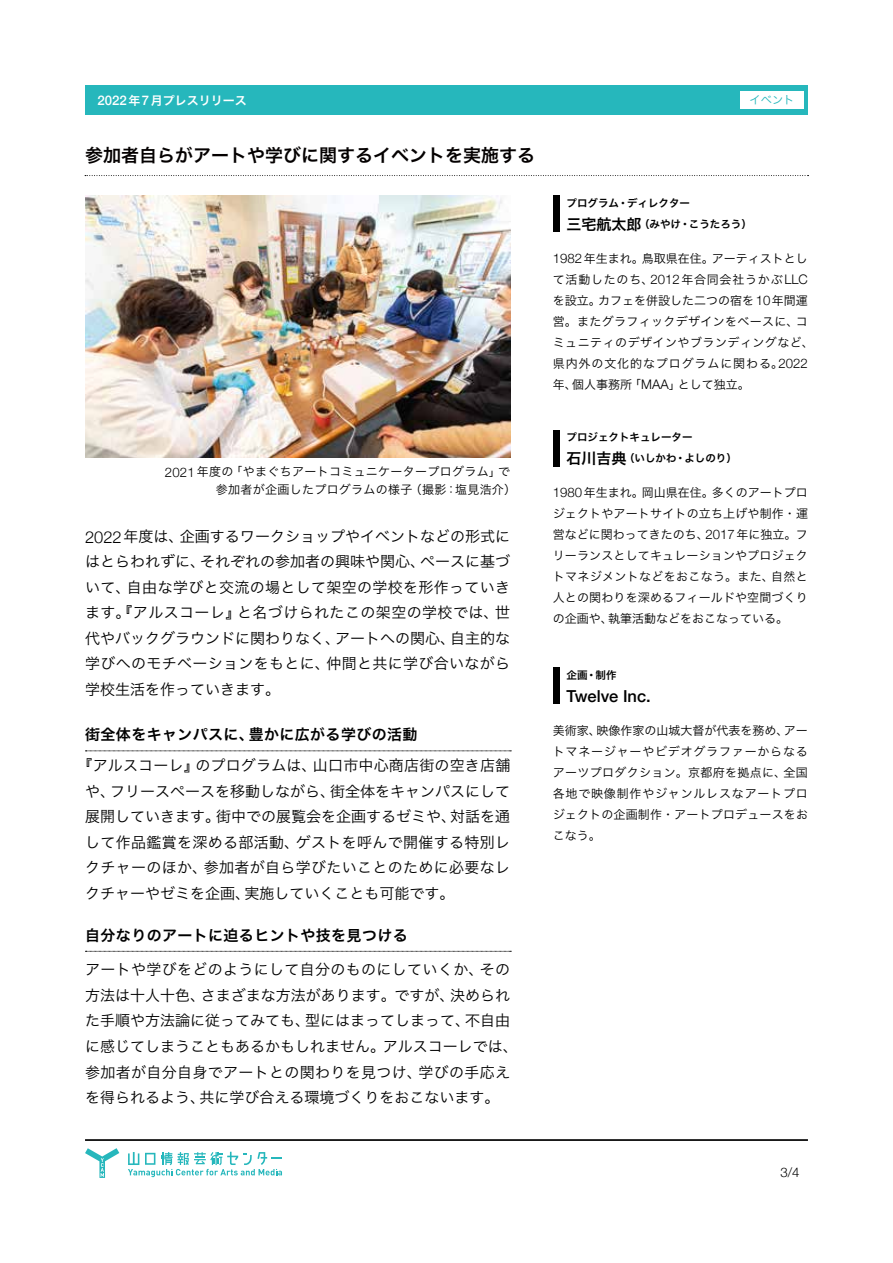
<style>
.page{position:relative;width:893px;height:1263px;background:#fff}
.page>*{position:absolute;margin:0;border:0;box-sizing:border-box;transform-origin:0 0}
.t1{font:18px "Hira Kaku Pro W6";color:#040000}
.t2{font:500 16.5px "Helvetica Neue";color:#000}
.t3{font:15px/25.5px "Hira Kaku Pro W3";color:#000;text-align:justify}
.t4{font:15px "Hira Kaku Pro W6";letter-spacing:.025em;color:#000}
.t5{font:300 13.2px "Helvetica Neue";color:#000}
.t6{font:12px/21px "Hira Kaku Pro W3";letter-spacing:.025em;color:#000}
.t7{font:12px "Hira Kaku Pro W6";color:#fff}
.t8{font:11.25px "Hira Kaku Pro W3";color:#26b7bc}
.t9{font:10.5px/21px "Hira Kaku Pro W6";color:#000}
.s1{font-family:"Helvetica Neue";font-weight:500;font-size:13.2px}
.s2{font-family:"Helvetica Neue";font-weight:300;font-size:13.2px}
.s3{font-family:"Helvetica Neue";font-weight:300;font-size:16.5px}
.s4{font-size:15px}
</style>
<div class="page">
<svg style="left:85px;top:1148px;width:34px;height:30px"></svg>
<svg style="left:128px;top:1152px;width:154px;height:25px"></svg>
<div style="left:85px;top:85px;width:723px;height:30px;background:#26b7bc"></div>
<hr style="left:85px;top:1139px;width:723px;height:1px;background:#000">
<hr style="left:85px;top:1140px;width:723px;height:1px;background:#000">
<svg style="left:85px;top:175px;width:723px;height:1px"></svg>
<img style="left:85px;top:196px;width:425px;height:261px">
<div style="left:553px;top:196px;width:7px;height:36px;background:#000"></div>
<svg style="left:85px;top:751px;width:426px;height:1px"></svg>
<svg style="left:85px;top:951px;width:426px;height:1px"></svg>
<div style="left:740px;top:91px;width:64px;height:17px;background:#fff"></div>
<div style="left:553px;top:430px;width:7px;height:36px;background:#000"></div>
<div style="left:553px;top:668px;width:7px;height:36px;background:#000"></div>
<p class="t7" style="left:98px;top:89px;width:151px"><span class="s1">2022</span>年<span class="s1">7</span>月プレスリリース</p>
<p class="t8" style="left:749px;top:90px;width:46px">イベント</p>
<p class="t1" style="left:85px;top:139px;width:451px">参加者自らがアートや学びに関するイベントを実施する</p>
<p class="t6" style="left:216px;top:462px;width:302px;line-height:18px;text-indent:-51px"><span class="s2">2021</span>年度の「やまぐちアートコミュニケータープログラム」で参加者が企画したプログラムの様子（撮影：塩見浩介）</p>
<p class="t3" style="left:85px;top:522px;width:427px"><span class="s3">2022</span>年度は、企画するワークショップやイベントなどの形式にはとらわれずに、それぞれの参加者の興味や関心、ペースに基づいて、自由な学びと交流の場として架空の学校を形作っていきます。『アルスコーレ』と名づけられたこの架空の学校では、世代やバックグラウンドに関わりなく、アートへの関心、自主的な学びへのモチベーションをもとに、仲間と共に学び合いながら学校生活を作っていきます。</p>
<p class="t4" style="left:85px;top:721px;width:334px">街全体をキャンパスに、豊かに広がる学びの活動</p>
<p class="t3" style="left:85px;top:752px;width:427px;text-indent:-8px">『アルスコーレ』のプログラムは、山口市中心商店街の空き店舗や、フリースペースを移動しながら、街全体をキャンパスにして展開していきます。街中での展覧会を企画するゼミや、対話を通して作品鑑賞を深める部活動、ゲストを呼んで開催する特別レクチャーのほか、参加者が自ら学びたいことのために必要なレクチャーやゼミを企画、実施していくことも可能です。</p>
<p class="t4" style="left:85px;top:921px;width:324px">自分なりのアートに迫るヒントや技を見つける</p>
<p class="t3" style="left:85px;top:956px;width:434px;text-align:left">アートや学びをどのようにして自分のものにしていくか、その方法は十人十色、さまざまな方法があります。ですが、決められた手順や方法論に従ってみても、型にはまってしまって、不自由に感じてしまうこともあるかもしれません。アルスコーレでは、参加者が自分自身でアートとの関わりを見つけ、学びの手応えを得られるよう、共に学び合える環境づくりをおこないます。</p>
<p class="t9" style="left:567px;top:192px;width:187px">プログラム・ディレクター<br><span class="s4">三宅航太郎</span>（みやけ・こうたろう）</p>
<p class="t6" style="left:553px;top:247px;width:263px"><span class="s2">1982</span>年生まれ。鳥取県在住。アーティストとして活動したのち、<span class="s2">2012</span>年合同会社うかぶ<span class="s2">LLC</span>を設立。カフェを併設した二つの宿を<span class="s2">10</span>年間運営。またグラフィックデザインをベースに、コミュニティのデザインやブランディングなど、県内外の文化的なプログラムに関わる。<span class="s2">2022</span>年、個人事務所「<span class="s2">MAA</span>」として独立。</p>
<p class="t9" style="left:567px;top:427px;width:172px">プロジェクトキュレーター<br><span class="s4">石川吉典</span>（いしかわ・よしのり）</p>
<p class="t6" style="left:553px;top:481px;width:257px;text-align:justify"><span class="s2">1980</span>年生まれ。岡山県在住。多くのアートプロジェクトやアートサイトの立ち上げや制作・運営などに関わってきたのち、<span class="s2">2017</span>年に独立。フリーランスとしてキュレーションやプロジェクトマネジメントなどをおこなう。また、自然と人との関わりを深めるフィールドや空間づくりの企画や、執筆活動などをおこなっている。</p>
<p class="t9" style="left:567px;top:664px;width:51px">企画・制作</p>
<p class="t2" style="left:567px;top:683px;width:86px">Twelve Inc.</p>
<p class="t6" style="left:553px;top:719px;width:257px;text-align:justify">美術家、映像作家の山城大督が代表を務め、アートマネージャーやビデオグラファーからなるアーツプロダクション。京都府を拠点に、全国各地で映像制作やジャンルレスなアートプロジェクトの企画制作・アートプロデュースをおこなう。</p>
<p class="t5" style="left:780px;top:1161px;width:21px">3/4</p>
</div>
